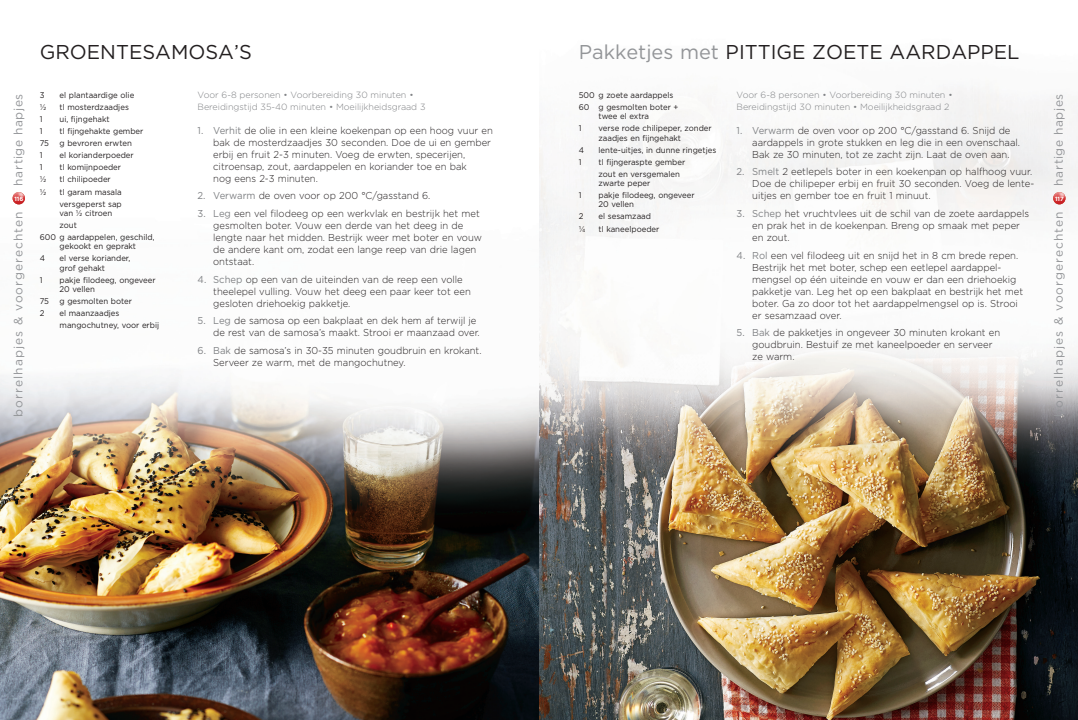
<style>
.page{position:relative;width:1078px;height:720px;background:#fff}
.page>*{position:absolute;margin:0;border:0;box-sizing:border-box;transform-origin:0 0}
.t1{font:20px "Gotham";color:#231f20}
.t2{font:12px "Gotham";letter-spacing:.085em;color:#939598}
.t3{font:12px "Gotham";letter-spacing:.05em;color:#939598}
.t4{font:300 10px/12px "Gotham";color:#231f20;scale:.95 1}
.t5{font:300 9px/12px "Gotham";letter-spacing:-.005em;color:#808285}
.t6{font:8.2px/9.2px "Gotham";color:#231f20;scale:.95 1}
.t7{font:8.2px "Gotham Narrow";color:#231f20;scale:1.1 1}
.t8{font:700 6px "Gotham";color:#fff}
.s1{color:#939598}
.s2{font-family:"Gotham Narrow"}
.s3{font-weight:400;color:#808285}
</style>
<div class="page">
<img style="left:0;top:87px;width:1077px;height:633px">
<svg style="left:1052px;top:192px;width:13px;height:12px"></svg>
<svg style="left:13px;top:192px;width:12px;height:12px"></svg>
<p class="t1" style="left:40px;top:39px;width:213px">GROENTESAMOSA’S</p>
<p class="t1" style="left:578px;top:39px;width:442px"><span class="s1">Pakketjes met</span> PITTIGE ZOETE AARDAPPEL</p>
<p class="t6" style="left:40px;top:90px;width:7px">3</p>
<p class="t6" style="left:60px;top:90px;width:80px">el plantaardige olie</p>
<p class="t7" style="left:40px;top:102px;width:8px">½</p>
<p class="t6" style="left:60px;top:102px;width:74px">tl mosterdzaadjes</p>
<p class="t6" style="left:40px;top:114px;width:4px">1</p>
<p class="t6" style="left:60px;top:114px;width:54px">ui, fijngehakt</p>
<p class="t6" style="left:40px;top:126px;width:4px">1</p>
<p class="t6" style="left:60px;top:126px;width:90px">tl fijngehakte gember</p>
<p class="t6" style="left:40px;top:139px;width:11px">75</p>
<p class="t6" style="left:60px;top:139px;width:78px">g bevroren erwten</p>
<p class="t6" style="left:40px;top:151px;width:4px">1</p>
<p class="t6" style="left:60px;top:151px;width:80px">el korianderpoeder</p>
<p class="t6" style="left:40px;top:163px;width:4px">1</p>
<p class="t6" style="left:60px;top:163px;width:66px">tl komijnpoeder</p>
<p class="t7" style="left:40px;top:174px;width:8px">½</p>
<p class="t6" style="left:60px;top:175px;width:55px">tl chilipoeder</p>
<p class="t7" style="left:40px;top:187px;width:8px">½</p>
<p class="t6" style="left:60px;top:187px;width:67px">tl garam masala</p>
<p class="t6" style="left:60px;top:199px;width:67px">versgeperst sap van <span class="s2">½</span> citroen</p>
<p class="t6" style="left:60px;top:220px;width:20px">zout</p>
<p class="t6" style="left:40px;top:232px;width:122px;text-align:center">600 g aardappelen, geschild, gekookt en geprakt</p>
<p class="t6" style="left:40px;top:254px;width:7px">4</p>
<p class="t6" style="left:60px;top:254px;width:76px">el verse koriander, grof gehakt</p>
<p class="t6" style="left:40px;top:275px;width:4px">1</p>
<p class="t6" style="left:60px;top:275px;width:103px">pakje filodeeg, ongeveer<br>20 vellen</p>
<p class="t6" style="left:40px;top:296px;width:11px">75</p>
<p class="t6" style="left:60px;top:296px;width:78px">g gesmolten boter</p>
<p class="t6" style="left:40px;top:308px;width:6px">2</p>
<p class="t6" style="left:60px;top:308px;width:65px">el maanzaadjes</p>
<p class="t6" style="left:60px;top:321px;width:106px">mangochutney, voor erbij</p>
<p class="t6" style="left:578px;top:90px;width:101px">500 g zoete aardappels</p>
<p class="t6" style="left:598px;top:102px;width:86px;text-indent:-20px">60 g gesmolten boter + twee el extra</p>
<p class="t6" style="left:578px;top:124px;width:4px">1</p>
<p class="t6" style="left:598px;top:124px;width:121px">verse rode chilipeper, zonder zaadjes en fijngehakt</p>
<p class="t6" style="left:578px;top:145px;width:7px">4</p>
<p class="t6" style="left:598px;top:145px;width:125px">lente-uitjes, in dunne ringetjes</p>
<p class="t6" style="left:578px;top:157px;width:4px">1</p>
<p class="t6" style="left:598px;top:157px;width:93px">tl fijngeraspte gember</p>
<p class="t6" style="left:598px;top:169px;width:87px">zout en versgemalen zwarte peper</p>
<p class="t6" style="left:578px;top:190px;width:4px">1</p>
<p class="t6" style="left:598px;top:190px;width:103px">pakje filodeeg, ongeveer<br>20 vellen</p>
<p class="t6" style="left:578px;top:212px;width:6px">2</p>
<p class="t6" style="left:598px;top:212px;width:57px">el sesamzaad</p>
<p class="t7" style="left:578px;top:224px;width:8px">¼</p>
<p class="t6" style="left:598px;top:224px;width:66px">tl kaneelpoeder</p>
<p class="t5" style="left:197px;top:89px;width:229px">Voor 6-8 personen • Voorbereiding 30 minuten •<br>Bereidingstijd 35-40 minuten • Moeilijkheidsgraad 3</p>
<p class="t5" style="left:736px;top:89px;width:217px">Voor 6-8 personen • Voorbereiding 30 minuten •<br>Bereidingstijd 30 minuten • Moeilijkheidsgraad 2</p>
<p class="t3" style="left:10px;top:186px;width:93px;rotate:-90deg">hartige hapjes</p>
<p class="t2" style="left:10px;top:417px;width:207px;rotate:-90deg">borrelhapjes &amp; voorgerechten</p>
<p class="t3" style="left:1050px;top:186px;width:93px;rotate:-90deg">hartige hapjes</p>
<p class="t2" style="left:1050px;top:417px;width:207px;rotate:-90deg">borrelhapjes &amp; voorgerechten</p>
<p class="t4" style="left:752px;top:124px;width:283px;text-indent:-16px"><span class="s3">1. Verwarm</span> de oven voor op 200 °C/gasstand 6. Snijd de aardappels in grote stukken en leg die in een ovenschaal.<br>Bak ze 30 minuten, tot ze zacht zijn. Laat de oven aan.</p>
<p class="t4" style="left:752px;top:166px;width:298px;text-indent:-16px"><span class="s3">2. Smelt</span> 2 eetlepels boter in een koekenpan op halfhoog vuur.<br>Doe de chilipeper erbij en fruit 30 seconden. Voeg de lente&shy;uitjes en gember toe en fruit 1 minuut.</p>
<p class="t4" style="left:752px;top:207px;width:293px;text-indent:-16px"><span class="s3">3. Schep</span> het vruchtvlees uit de schil van de zoete aardappels en prak het in de koekenpan. Breng op smaak met peper en zout.</p>
<p class="t4" style="left:752px;top:249px;width:287px;text-indent:-16px"><span class="s3">4. Rol</span> een vel filodeeg uit en snijd het in 8 cm brede repen.<br>Bestrijk het met boter, schep een eetlepel aardappel&shy;mengsel op één uiteinde en vouw er dan een driehoekig pakketje van. Leg het op een bakplaat en bestrijk het met boter. Ga zo door tot het aardappelmengsel op is. Strooi er sesamzaad over.</p>
<p class="t4" style="left:752px;top:327px;width:262px;text-indent:-16px"><span class="s3">5. Bak</span> de pakketjes in ongeveer 30 minuten krokant en goudbruin. Bestuif ze met kaneelpoeder en serveer ze warm.</p>
<p class="t4" style="left:213px;top:124px;width:296px;text-indent:-16px"><span class="s3">1. Verhit</span> de olie in een kleine koekenpan op een hoog vuur en bak de mosterdzaadjes 30 seconden. Doe de ui en gember erbij en fruit 2-3 minuten. Voeg de erwten, specerijen, citroensap, zout, aardappelen en koriander toe en bak<br>nog eens 2-3 minuten.</p>
<p class="t4" style="left:197px;top:190px;width:246px"><span class="s3">2. Verwarm</span> de oven voor op 200 °C/gasstand 6.</p>
<p class="t4" style="left:213px;top:207px;width:284px;text-indent:-16px"><span class="s3">3. Leg</span> een vel filodeeg op een werkvlak en bestrijk het met gesmolten boter. Vouw een derde van het deeg in de lengte naar het midden. Bestrijk weer met boter en vouw de andere kant om, zodat een lange reep van drie lagen ontstaat.</p>
<p class="t4" style="left:213px;top:273px;width:272px;text-indent:-16px"><span class="s3">4. Schep</span> op een van de uiteinden van de reep een volle theelepel vulling. Vouw het deeg een paar keer tot een gesloten driehoekig pakketje.</p>
<p class="t4" style="left:213px;top:315px;width:282px;text-indent:-16px"><span class="s3">5. Leg</span> de samosa op een bakplaat en dek hem af terwijl je de rest van de samosa’s maakt. Strooi er maanzaad over.</p>
<p class="t4" style="left:213px;top:344px;width:284px;text-indent:-16px"><span class="s3">6. Bak</span> de samosa’s in 30-35 minuten goudbruin en krokant.<br>Serveer ze warm, met de mangochutney.</p>
<p class="t8" style="left:14px;top:195px;width:11px">116</p>
<p class="t8" style="left:1054px;top:195px;width:10px">117</p>
</div>
